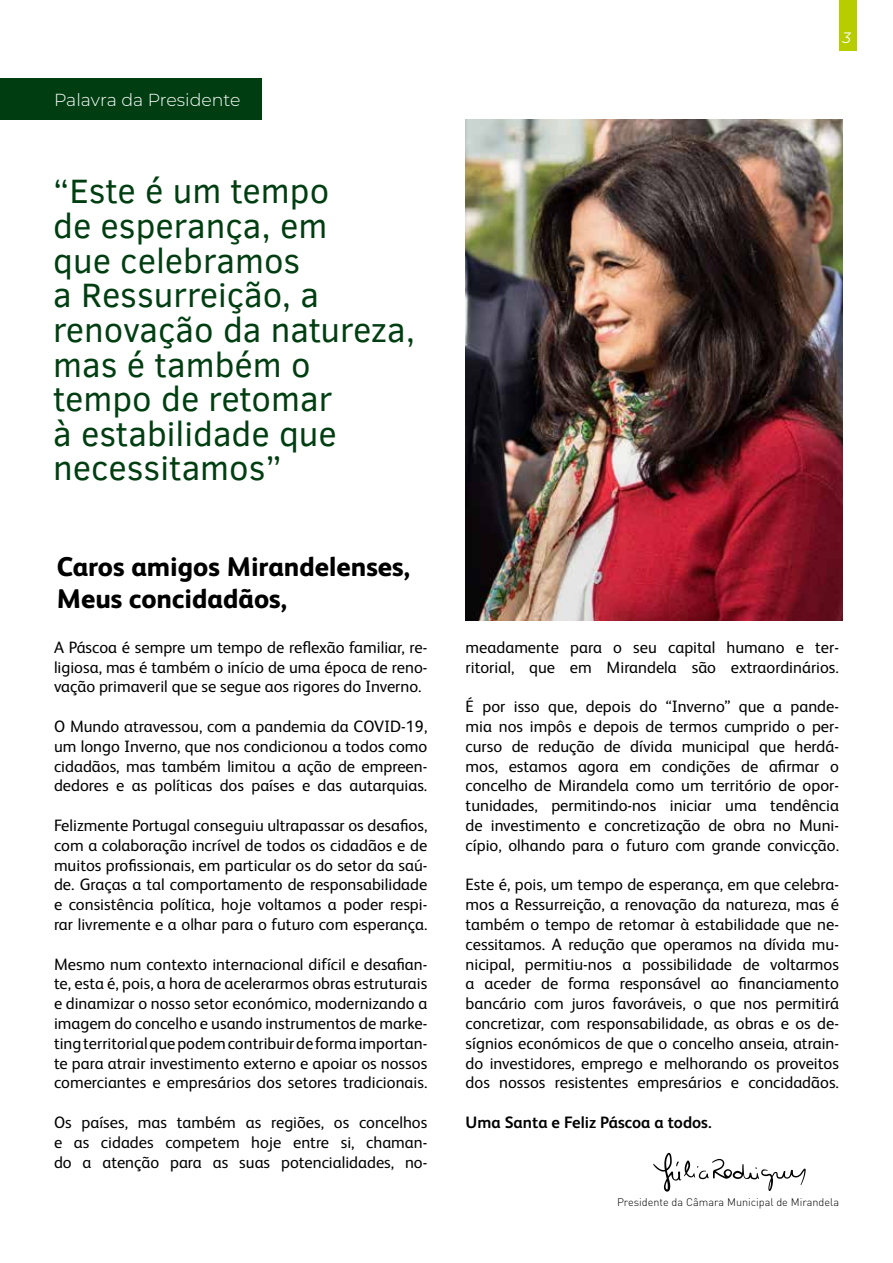
<style>
.page{position:relative;width:893px;height:1263px;background:#fff}
.page>*{position:absolute;margin:0;border:0;box-sizing:border-box;transform-origin:0 0}
.t1{font:34.65px/34.7px "Clear Sans";color:#003e11}
.t2{font:800 27px/32.4px "FS Albert Pro";color:#000}
.t3{font:300 17.4px "Montserrat";color:#fff}
.t4{font:16.5px/19.8px "FS Albert Pro";color:#000;text-align:justify}
.t5{font:700 16.5px "FS Albert Pro";color:#000}
.t6{font:italic 15.15px "Montserrat";color:#fff}
.t7{font:300 10.95px "DIN Pro";color:#000}
</style>
<div class="page">
<div style="left:0;top:79px;width:262px;height:41px;background:#003e11"></div>
<svg style="left:653px;top:1153px;width:153px;height:38px"></svg>
<div style="left:839px;top:0;width:18px;height:50px;background:#b7cd00"></div>
<img style="left:466px;top:120px;width:376px;height:501px">
<p class="t3" style="left:54px;top:88px;width:188px">Palavra da Presidente</p>
<h1 class="t1" style="left:53px;top:174px;width:363px">“Este é um tempo<br>de esperança, em<br>que celebramos<br>a Ressurreição, a renovação da natureza, mas é também o tempo de retomar<br>à estabilidade que necessitamos”</h1>
<h2 class="t2" style="left:57px;top:548px;width:355px">Caros amigos Mirandelenses,<br>Meus concidadãos,</h2>
<p class="t4" style="left:54px;top:636px;width:375px">A Páscoa é sempre um tempo de reflexão familiar, re&shy;ligiosa, mas é também o início de uma época de reno&shy;vação primaveril que se segue aos rigores do Inverno.</p>
<p class="t4" style="left:54px;top:715px;width:375px">O Mundo atravessou, com a pandemia da COVID-19, um longo Inverno, que nos condicionou a todos como cidadãos, mas também limitou a ação de empreen&shy;dedores e as políticas dos países e das autarquias.</p>
<p class="t4" style="left:54px;top:814px;width:375px">Felizmente Portugal conseguiu ultrapassar os desafios, com a colaboração incrível de todos os cidadãos e de muitos profissionais, em particular os do setor da saú&shy;de. Graças a tal comportamento de responsabilidade e consistência política, hoje voltamos a poder respi&shy;rar livremente e a olhar para o futuro com esperança.</p>
<p class="t4" style="left:54px;top:953px;width:375px">Mesmo num contexto internacional difícil e desafian&shy;te, esta é, pois, a hora de acelerarmos obras estruturais e dinamizar o nosso setor económico, modernizando a imagem do concelho e usando instrumentos de marke&shy;ting territorial que podem contribuir de forma importan&shy;te para atrair investimento externo e apoiar os nossos comerciantes e empresários dos setores tradicionais.</p>
<p class="t4" style="left:54px;top:1111px;width:375px">Os países, mas também as regiões, os concelhos e as cidades competem hoje entre si, chaman&shy;do a atenção para as suas potencialidades, no-</p>
<p class="t6" style="left:842px;top:27px;width:10px">3</p>
<p class="t4" style="left:466px;top:636px;width:375px">meadamente para o seu capital humano e ter&shy;ritorial, que em Mirandela são extraordinários.</p>
<p class="t4" style="left:466px;top:695px;width:375px">É por isso que, depois do “Inverno” que a pande&shy;mia nos impôs e depois de termos cumprido o per&shy;curso de redução de dívida municipal que herdá&shy;mos, estamos agora em condições de afirmar o concelho de Mirandela como um território de opor&shy;tunidades, permitindo-nos iniciar uma tendência de investimento e concretização de obra no Muni&shy;cípio, olhando para o futuro com grande convicção.</p>
<p class="t4" style="left:466px;top:873px;width:375px">Este é, pois, um tempo de esperança, em que celebra&shy;mos a Ressurreição, a renovação da natureza, mas é também o tempo de retomar à estabilidade que ne&shy;cessitamos. A redução que operamos na dívida mu&shy;nicipal, permitiu-nos a possibilidade de voltarmos a aceder de forma responsável ao financiamento bancário com juros favoráveis, o que nos permitirá concretizar, com responsabilidade, as obras e os de&shy;sígnios económicos de que o concelho anseia, atrain&shy;do investidores, emprego e melhorando os proveitos dos nossos resistentes empresários e concidadãos.</p>
<p class="t5" style="left:466px;top:1111px;width:248px">Uma Santa e Feliz Páscoa a todos.</p>
<p class="t7" style="left:617px;top:1195px;width:224px">Presidente da Câmara Municipal de Mirandela</p>
</div>
